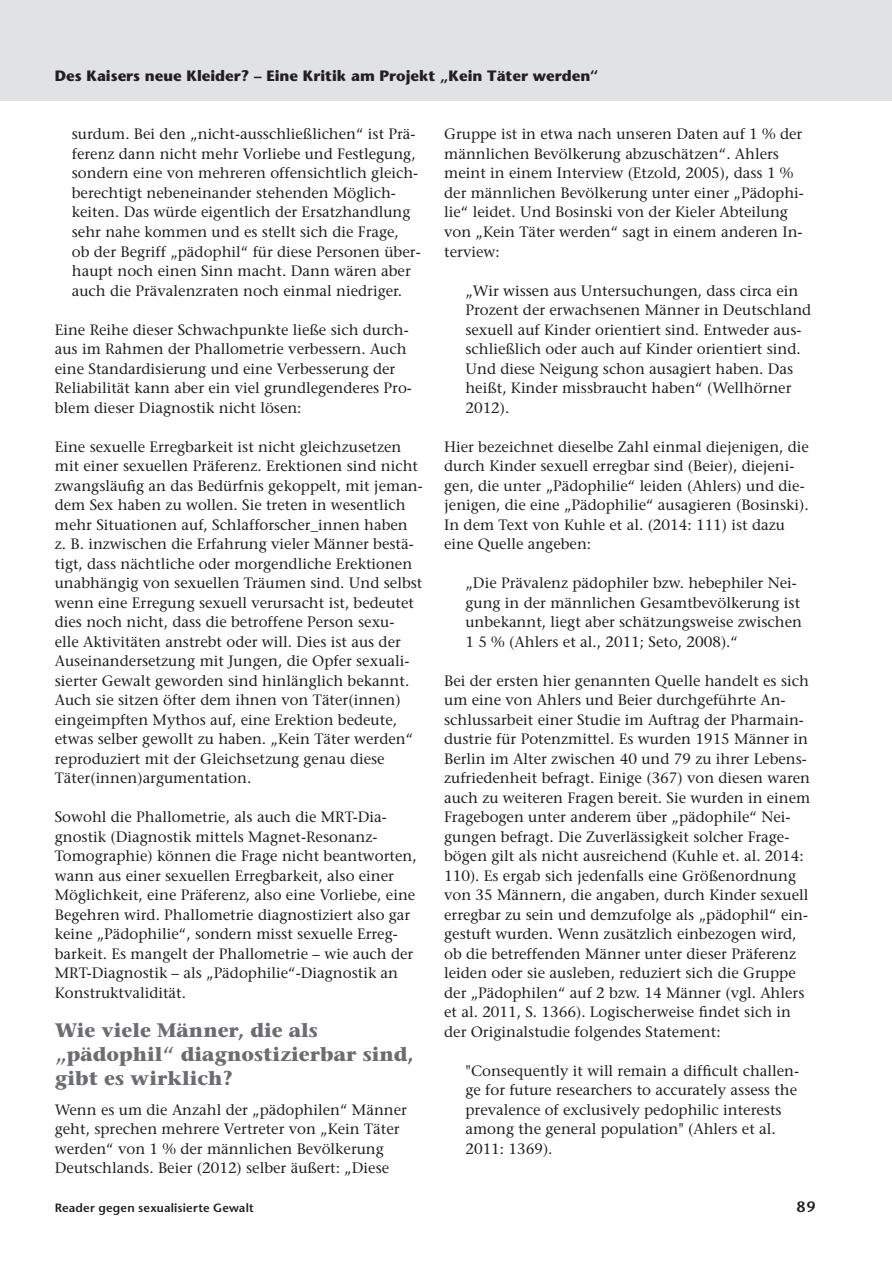
<style>
.page{position:relative;width:892px;height:1263px;background:#fff}
.page>*{position:absolute;margin:0;border:0;box-sizing:border-box;transform-origin:0 0}
.t1{font:700 19.5px/24px "Stone Serif";color:#6c6d70}
.t2{font:15px/19.5px "Stone Serif";color:#231f20}
.t3{font:700 15px "Stone Sans";color:#231f20}
.t4{font:600 15px "Stone Sans";color:#231f20}
.t5{font:600 12px "Stone Sans";letter-spacing:.015em;color:#231f20}
</style>
<div class="page">
<div style="left:0;top:0;width:891px;height:100px;background:#e1e2e4"></div>
<p class="t3" style="left:55px;top:67px;width:545px">Des Kaisers neue Kleider? – Eine Kritik am Projekt „Kein Täter werden“</p>
<p class="t2" style="left:72px;top:124px;width:350px">surdum. Bei den „nicht-ausschließlichen“ ist Prä&shy;ferenz dann nicht mehr Vorliebe und Festlegung, sondern eine von mehreren offensichtlich gleich&shy;berechtigt nebeneinander stehenden Möglich&shy;keiten. Das würde eigentlich der Ersatzhandlung sehr nahe kommen und es stellt sich die Frage,<br>ob der Begriff „pädophil“ für diese Personen über&shy;haupt noch einen Sinn macht. Dann wären aber auch die Prävalenzraten noch einmal niedriger.</p>
<p class="t2" style="left:55px;top:319px;width:358px">Eine Reihe dieser Schwachpunkte ließe sich durch&shy;aus im Rahmen der Phallometrie verbessern. Auch eine Standardisierung und eine Verbesserung der Reliabilität kann aber ein viel grundlegenderes Pro&shy;blem dieser Diagnostik nicht lösen:</p>
<p class="t2" style="left:55px;top:436px;width:369px">Eine sexuelle Erregbarkeit ist nicht gleichzusetzen mit einer sexuellen Präferenz. Erektionen sind nicht zwangsläufig an das Bedürfnis gekoppelt, mit jeman&shy;dem Sex haben zu wollen. Sie treten in wesentlich mehr Situationen auf, Schlafforscher_innen haben z. B. inzwischen die Erfahrung vieler Männer bestä&shy;tigt, dass nächtliche oder morgendliche Erektionen unabhängig von sexuellen Träumen sind. Und selbst wenn eine Erregung sexuell verursacht ist, bedeutet dies noch nicht, dass die betroffene Person sexu-<br>elle Aktivitäten anstrebt oder will. Dies ist aus der Auseinandersetzung mit Jungen, die Opfer sexuali&shy;sierter Gewalt geworden sind hinlänglich bekannt.<br>Auch sie sitzen öfter dem ihnen von Täter(innen) eingeimpften Mythos auf, eine Erektion bedeute, etwas selber gewollt zu haben. „Kein Täter werden“ reproduziert mit der Gleichsetzung genau diese Täter(innen)argumentation.</p>
<p class="t2" style="left:55px;top:807px;width:363px">Sowohl die Phallometrie, als auch die MRT-Dia&shy;gnostik (Diagnostik mittels Magnet-Resonanz-Tomographie) können die Frage nicht beantworten, wann aus einer sexuellen Erregbarkeit, also einer Möglichkeit, eine Präferenz, also eine Vorliebe, eine Begehren wird. Phallometrie diagnostiziert also gar keine „Pädophilie“, sondern misst sexuelle Erreg&shy;barkeit. Es mangelt der Phallometrie – wie auch der MRT-Diagnostik – als „Pädophilie“-Diagnostik an Konstruktvalidität.</p>
<h1 class="t1" style="left:55px;top:1017px;width:360px">Wie viele Männer, die als „pädophil“ diagnostizierbar sind, gibt es wirklich?</h1>
<p class="t2" style="left:55px;top:1099px;width:353px">Wenn es um die Anzahl der „pädophilen“ Männer geht, sprechen mehrere Vertreter von „Kein Täter werden“ von 1 % der männlichen Bevölkerung Deutschlands. Beier (2012) selber äußert: „Diese</p>
<p class="t2" style="left:444px;top:124px;width:361px">Gruppe ist in etwa nach unseren Daten auf 1 % der männlichen Bevölkerung abzuschätzen“. Ahlers meint in einem Interview (Etzold, 2005), dass 1 % der männlichen Bevölkerung unter einer „Pädophi&shy;lie“ leidet. Und Bosinski von der Kieler Abteilung von „Kein Täter werden“ sagt in einem anderen In&shy;terview:</p>
<p class="t2" style="left:465px;top:280px;width:347px">„Wir wissen aus Untersuchungen, dass circa ein Prozent der erwachsenen Männer in Deutschland sexuell auf Kinder orientiert sind. Entweder aus&shy;schließlich oder auch auf Kinder orientiert sind.<br>Und diese Neigung schon ausagiert haben. Das heißt, Kinder missbraucht haben“ (Wellhörner 2012).</p>
<p class="t2" style="left:444px;top:436px;width:366px">Hier bezeichnet dieselbe Zahl einmal diejenigen, die durch Kinder sexuell erregbar sind (Beier), diejeni&shy;gen, die unter „Pädophilie“ leiden (Ahlers) und die&shy;jenigen, die eine „Pädophilie“ ausagieren (Bosinski).<br>In dem Text von Kuhle et al. (2014: 111) ist dazu eine Quelle angeben:</p>
<p class="t2" style="left:465px;top:573px;width:338px">„Die Prävalenz pädophiler bzw. hebephiler Nei&shy;gung in der männlichen Gesamtbevölkerung ist unbekannt, liegt aber schätzungsweise zwischen 1 5 % (Ahlers et al., 2011; Seto, 2008).“</p>
<p class="t2" style="left:444px;top:670px;width:368px">Bei der ersten hier genannten Quelle handelt es sich um eine von Ahlers und Beier durchgeführte An&shy;schlussarbeit einer Studie im Auftrag der Pharmain&shy;dustrie für Potenzmittel. Es wurden 1915 Männer in Berlin im Alter zwischen 40 und 79 zu ihrer Lebens&shy;zufriedenheit befragt. Einige (367) von diesen waren auch zu weiteren Fragen bereit. Sie wurden in einem Fragebogen unter anderem über „pädophile“ Nei&shy;gungen befragt. Die Zuverlässigkeit solcher Frage&shy;bögen gilt als nicht ausreichend (Kuhle et. al. 2014:<br>110). Es ergab sich jedenfalls eine Größenordnung von 35 Männern, die angaben, durch Kinder sexuell erregbar zu sein und demzufolge als „pädophil“ ein&shy;gestuft wurden. Wenn zusätzlich einbezogen wird, ob die betreffenden Männer unter dieser Präferenz leiden oder sie ausleben, reduziert sich die Gruppe der „Pädophilen“ auf 2 bzw. 14 Männer (vgl. Ahlers et al. 2011, S. 1366). Logischerweise findet sich in der Originalstudie folgendes Statement:</p>
<p class="t2" style="left:465px;top:1060px;width:335px">"Consequently it will remain a difficult challen&shy;ge for future researchers to accurately assess the prevalence of exclusively pedophilic interests among the general population" (Ahlers et al.<br>2011: 1369).</p>
<p class="t5" style="left:55px;top:1200px;width:200px">Reader gegen sexualisierte Gewalt</p>
<p class="t4" style="left:796px;top:1198px;width:20px">89</p>
</div>
